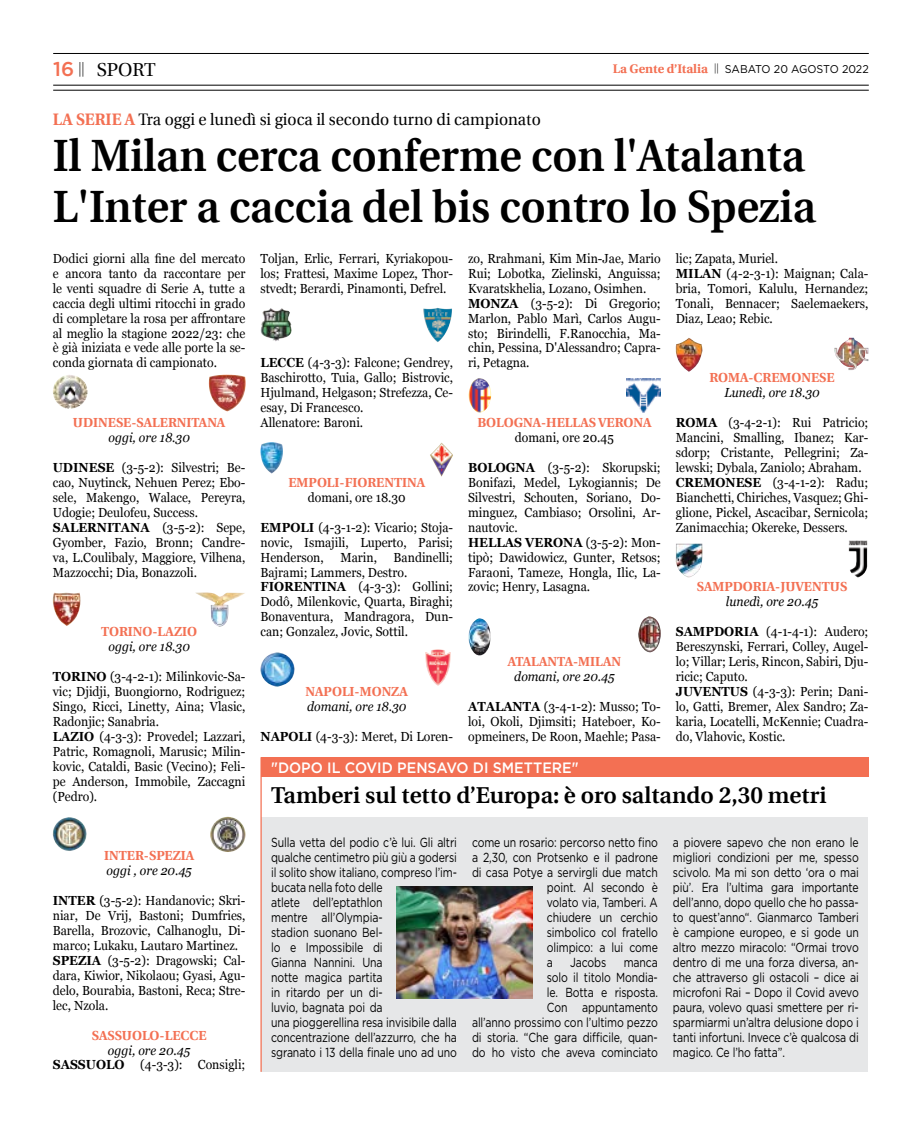
<style>
.page{position:relative;width:922px;height:1125px;background:#fff}
.page>*{position:absolute;margin:0;border:0;box-sizing:border-box;transform-origin:0 0}
.t1{font:600 45.25px/51.2px "Utopia";color:#000;scale:.95 1}
.t2{font:600 23px "Utopia";color:#000}
.t3{font:500 20px "Gotham";color:#f37053}
.t4{font:18.75px "Utopia";color:#000}
.t5{font:16.62px "Utopia";color:#000;scale:.95 1}
.t6{font:500 15px "Gotham";color:#fff;scale:.95 1}
.t7{font:13.12px/15px "Georgia";color:#000;scale:.93 1}
.t8{font:13.12px/15px "Gotham";letter-spacing:-.01em;color:#000;scale:.8 1}
.t9{font:700 13.12px "Utopia";color:#f37053}
.t10{font:italic 13.12px "Georgia";color:#000;scale:.93 1}
.t11{font:11.25px "Gotham";letter-spacing:-.01em;color:#000;scale:.95 1}
.s1{font-family:"Utopia";font-weight:700;font-size:12.5px;color:#f37053}
.s2{font-weight:700;color:#f37053}
.s3{font-weight:700}
.s4{font-style:italic}
</style>
<div class="page">
<hr style="left:53px;top:53px;width:815px;height:1px;background:#000">
<hr style="left:53px;top:90px;width:815px;height:1px;background:#000">
<hr style="left:53px;top:85px;width:815px;height:1px;background:#000">
<img style="left:468px;top:378px;width:23px;height:35px">
<img style="left:260px;top:308px;width:32px;height:34px">
<img style="left:53px;top:592px;width:27px;height:34px">
<img style="left:52px;top:817px;width:35px;height:34px">
<img style="left:468px;top:618px;width:23px;height:38px">
<img style="left:195px;top:592px;width:50px;height:35px">
<img style="left:675px;top:338px;width:27px;height:34px">
<img style="left:430px;top:443px;width:23px;height:34px">
<img style="left:848px;top:541px;width:19px;height:36px">
<img style="left:260px;top:652px;width:35px;height:35px">
<img style="left:675px;top:544px;width:27px;height:33px">
<img style="left:53px;top:375px;width:35px;height:34px">
<img style="left:638px;top:616px;width:22px;height:37px">
<img style="left:210px;top:817px;width:35px;height:35px">
<img style="left:626px;top:378px;width:34px;height:35px">
<img style="left:260px;top:442px;width:23px;height:31px">
<img style="left:209px;top:375px;width:37px;height:37px">
<img style="left:423px;top:308px;width:29px;height:34px">
<img style="left:834px;top:338px;width:34px;height:32px">
<img style="left:425px;top:649px;width:26px;height:37px">
<div style="left:262px;top:817px;width:606px;height:255px;background:#e6e7e8"></div>
<div style="left:261px;top:757px;width:607px;height:20px;background:#f37053"></div>
<hr style="left:260px;top:757px;width:2px;height:315px;background:#f37053">
<img style="left:397px;top:886px;width:135px;height:112px">
<h3 class="t3" style="left:53px;top:56px;width:33px">16 <sup>||</sup></h3>
<p class="t11" style="left:612px;top:62px;width:271px"><span class="s1">La Gente d’Italia</span> <sup>||</sup> SABATO 20 AGOSTO 2022</p>
<h3 class="t4" style="left:97px;top:60px;width:60px">SPORT</h3>
<p class="t5" style="left:53px;top:110px;width:515px"><span class="s2">LA SERIE A</span> Tra oggi e lunedì si gioca il secondo turno di campionato</p>
<h1 class="t1" style="left:53px;top:130px;width:804px">Il Milan cerca conferme con l'Atalanta<br>L'Inter a caccia del bis contro lo Spezia</h1>
<p class="t7" style="left:53px;top:250px;width:208px;text-align:justify">Dodici giorni alla fine del mercato e ancora tanto da raccontare per le venti squadre di Serie A, tutte a caccia degli ultimi ritocchi in grado di completare la rosa per affrontare al meglio la stagione 2022/23: che è già iniziata e vede alle porte la se&shy;conda giornata di campionato.</p>
<p class="t9" style="left:73px;top:415px;width:154px">UDINESE-SALERNITANA</p>
<p class="t10" style="left:108px;top:428px;width:89px">oggi, ore 18.30</p>
<p class="t7" style="left:53px;top:459px;width:208px"><span class="s3">UDINESE</span> (3-5-2): Silvestri; Be&shy;cao, Nuytinck, Nehuen Perez; Ebo&shy;sele, Makengo, Walace, Pereyra,<br>Udogie; Deulofeu, Success.<br><span class="s3">SALERNITANA</span> (3-5-2): Sepe,<br>Gyomber, Fazio, Bronn; Candre&shy;va, L.Coulibaly, Maggiore, Vilhena,<br>Mazzocchi; Dia, Bonazzoli.</p>
<p class="t9" style="left:101px;top:624px;width:97px">TORINO-LAZIO</p>
<p class="t10" style="left:108px;top:637px;width:89px">oggi, ore 18.30</p>
<p class="t7" style="left:53px;top:669px;width:208px"><span class="s3">TORINO</span> (3-4-2-1): Milinkovic-Sa&shy;vic; Djidji, Buongiorno, Rodriguez;<br>Singo, Ricci, Linetty, Aina; Vlasic,<br>Radonjic; Sanabria.<br><span class="s3">LAZIO</span> (4-3-3): Provedel; Lazzari,<br>Patric, Romagnoli, Marusic; Milin&shy;kovic, Cataldi, Basic (Vecino); Feli&shy;pe Anderson, Immobile, Zaccagni (Pedro).</p>
<p class="t9" style="left:104px;top:848px;width:91px">INTER-SPEZIA</p>
<p class="t10" style="left:106px;top:861px;width:93px">oggi , ore 20.45</p>
<p class="t7" style="left:53px;top:893px;width:208px"><span class="s3">INTER</span> (3-5-2): Handanovic; Skri&shy;niar, De Vrij, Bastoni; Dumfries,<br>Barella, Brozovic, Calhanoglu, Di&shy;marco; Lukaku, Lautaro Martinez.<br><span class="s3">SPEZIA</span> (3-5-2): Dragowski; Cal&shy;dara, Kiwior, Nikolaou; Gyasi, Agu&shy;delo, Bourabia, Bastoni, Reca; Stre&shy;lec, Nzola.</p>
<p class="t9" style="left:92px;top:1028px;width:116px">SASSUOLO-LECCE</p>
<p class="t7" style="left:53px;top:1042px;width:208px;text-align:center"><span class="s4">oggi, ore 20.45<br></span><span class="s3">SASSUOLO</span> (4-3-3): Consigli;</p>
<p class="t7" style="left:260px;top:250px;width:208px;text-align:justify">Toljan, Erlic, Ferrari, Kyriakopou&shy;los; Frattesi, Maxime Lopez, Thor&shy;stvedt; Berardi, Pinamonti, Defrel.</p>
<p class="t7" style="left:260px;top:355px;width:209px"><span class="s3">LECCE</span> (4-3-3): Falcone; Gendrey,<br>Baschirotto, Tuia, Gallo; Bistrovic,<br>Hjulmand, Helgason; Strefezza, Ce&shy;esay, Di Francesco.<br>Allenatore: Baroni.</p>
<p class="t9" style="left:288px;top:475px;width:138px">EMPOLI-FIORENTINA</p>
<p class="t7" style="left:308px;top:489px;width:107px">domani, ore 18.30</p>
<p class="t7" style="left:260px;top:519px;width:209px;text-align:justify"><span class="s3">EMPOLI</span> (4-3-1-2): Vicario; Stoja&shy;novic, Ismajili, Luperto, Parisi; Henderson,</p>
<p class="t7" style="left:260px;top:549px;width:208px;text-indent:133px">Bandinelli;<br>Bajrami; Lammers, Destro.<br><span class="s3">FIORENTINA</span> (4-3-3): Gollini;<br>Dodô, Milenkovic, Quarta, Biraghi;<br>Bonaventura, Mandragora, Dun&shy;can; Gonzalez, Jovic, Sottil.</p>
<p class="t7" style="left:340px;top:549px;width:41px">Marin,</p>
<p class="t9" style="left:305px;top:684px;width:104px">NAPOLI-MONZA</p>
<p class="t10" style="left:307px;top:697px;width:108px">domani, ore 18.30</p>
<p class="t7" style="left:260px;top:728px;width:208px"><span class="s3">NAPOLI</span> (4-3-3): Meret, Di Loren-</p>
<p class="t7" style="left:468px;top:250px;width:208px">zo, Rrahmani, Kim Min-Jae, Mario<br>Rui; Lobotka, Zielinski, Anguissa;<br>Kvaratskhelia, Lozano, Osimhen.<br><span class="s3">MONZA</span> (3-5-2): Di Gregorio;<br>Marlon, Pablo Marì, Carlos Augu&shy;sto; Birindelli, F.Ranocchia, Ma&shy;chin, Pessina, D'Alessandro; Capra&shy;ri, Petagna.</p>
<p class="t9" style="left:477px;top:415px;width:175px">BOLOGNA-HELLAS VERONA</p>
<p class="t7" style="left:515px;top:430px;width:108px">domani, ore 20.45</p>
<p class="t7" style="left:468px;top:459px;width:208px"><span class="s3">BOLOGNA</span> (3-5-2): Skorupski;<br>Bonifazi, Medel, Lykogiannis; De<br>Silvestri, Schouten, Soriano, Do&shy;minguez, Cambiaso; Orsolini, Ar&shy;nautovic.<br><span class="s3">HELLAS VERONA</span> (3-5-2): Mon&shy;tipò; Dawidowicz, Gunter, Retsos;<br>Faraoni, Tameze, Hongla, Ilic, La&shy;zovic; Henry, Lasagna.</p>
<p class="t9" style="left:507px;top:654px;width:115px">ATALANTA-MILAN</p>
<p class="t10" style="left:514px;top:667px;width:109px">domani, ore 20.45</p>
<p class="t7" style="left:468px;top:698px;width:208px;text-align:justify"><span class="s3">ATALANTA</span> (3-4-1-2): Musso; To&shy;loi, Okoli, Djimsiti; Hateboer, Ko&shy;opmeiners, De Roon, Maehle; Pasa-</p>
<p class="t7" style="left:675px;top:250px;width:208px">lic; Zapata, Muriel.<br><span class="s3">MILAN</span> (4-2-3-1): Maignan; Cala&shy;bria, Tomori, Kalulu, Hernandez;<br>Tonali, Bennacer; Saelemaekers,<br>Diaz, Leao; Rebic.</p>
<p class="t9" style="left:709px;top:370px;width:127px">ROMA-CREMONESE</p>
<p class="t10" style="left:724px;top:383px;width:104px">Lunedì, ore 18.30</p>
<p class="t7" style="left:675px;top:415px;width:208px"><span class="s3">ROMA</span> (3-4-2-1): Rui Patricio; Mancini, Smalling, Ibanez; Kar&shy;sdorp; Cristante, Pellegrini; Za&shy;lewski; Dybala, Zaniolo; Abraham.<br><span class="s3">CREMONESE</span> (3-4-1-2): Radu; Bianchetti, Chiriches, Vasquez; Ghi&shy;glione, Pickel, Ascacibar, Sernicola; Zanimacchia; Okereke, Dessers.</p>
<p class="t9" style="left:696px;top:579px;width:152px">SAMPDORIA-JUVENTUS</p>
<p class="t10" style="left:725px;top:592px;width:101px">lunedì, ore 20.45</p>
<p class="t7" style="left:675px;top:624px;width:208px"><span class="s3">SAMPDORIA</span> (4-1-4-1): Audero;<br>Bereszynski, Ferrari, Colley, Augel&shy;lo; Villar; Leris, Rincon, Sabiri, Dju&shy;ricic; Caputo.<br><span class="s3">JUVENTUS</span> (4-3-3): Perin; Dani&shy;lo, Gatti, Bremer, Alex Sandro; Za&shy;karia, Locatelli, McKennie; Cuadra&shy;do, Vlahovic, Kostic.</p>
<p class="t6" style="left:271px;top:758px;width:325px">"DOPO IL COVID PENSAVO DI SMETTERE"</p>
<h2 class="t2" style="left:271px;top:782px;width:556px">Tamberi sul tetto d’Europa: è oro saltando 2,30 metri</h2>
<p class="t8" style="left:271px;top:835px;width:234px">Sulla vetta del podio c’è lui. Gli altri qualche centimetro più giù a godersi il solito show italiano, compreso l’im&shy;bucata nella foto delle<br>atlete dell’eptathlon<br>mentre all’Olympia-<br>stadion suonano Bel-<br>lo e Impossibile di<br>Gianna Nannini. Una<br>notte magica partita<br>in ritardo per un di-<br>luvio, bagnata poi da<br>una pioggerellina resa invisibile dalla concentrazione dell’azzurro, che ha sgranato i 13 della finale uno ad uno</p>
<p class="t8" style="left:472px;top:835px;width:234px">come un rosario: percorso netto fino</p>
<p class="t8" style="left:672px;top:835px;width:234px;text-align:justify">a piovere sapevo che non erano le migliori condizioni per me, spesso scivolo. Ma mi son detto ‘ora o mai più’. Era l’ultima gara importante dell’anno, dopo quello che ho passa&shy;to quest’anno“. Gianmarco Tamberi è campione europeo, e si gode un altro mezzo miracolo: “Ormai trovo dentro di me una forza diversa, an&shy;che attraverso gli ostacoli – dice ai microfoni Rai – Dopo il Covid avevo paura, volevo quasi smettere per ri&shy;sparmiarmi un’altra delusione dopo i tanti infortuni. Invece c’è qualcosa di magico. Ce l’ho fatta”.</p>
<p class="t8" style="left:472px;top:850px;width:234px">a 2,30, con Protsenko e il padrone</p>
<p class="t8" style="left:472px;top:865px;width:234px">di casa Potye a servirgli due match</p>
<p class="t8" style="left:546px;top:880px;width:140px">point. Al secondo è</p>
<p class="t8" style="left:546px;top:895px;width:140px">volato via, Tamberi. A</p>
<p class="t8" style="left:546px;top:910px;width:140px">chiudere un cerchio</p>
<p class="t8" style="left:546px;top:925px;width:140px">simbolico col fratello</p>
<p class="t8" style="left:546px;top:940px;width:140px">olimpico: a lui come</p>
<p class="t8" style="left:546px;top:955px;width:9px">a</p>
<p class="t8" style="left:570px;top:955px;width:47px">Jacobs</p>
<p class="t8" style="left:472px;top:955px;width:234px;text-align:right">manca<br>solo il titolo Mondia-<br>le. Botta e risposta.<br>Con appuntamento<br>all’anno prossimo con l’ultimo pezzo di storia. “Che gara difficile, quan&shy;do ho visto che aveva cominciato</p>
</div>
